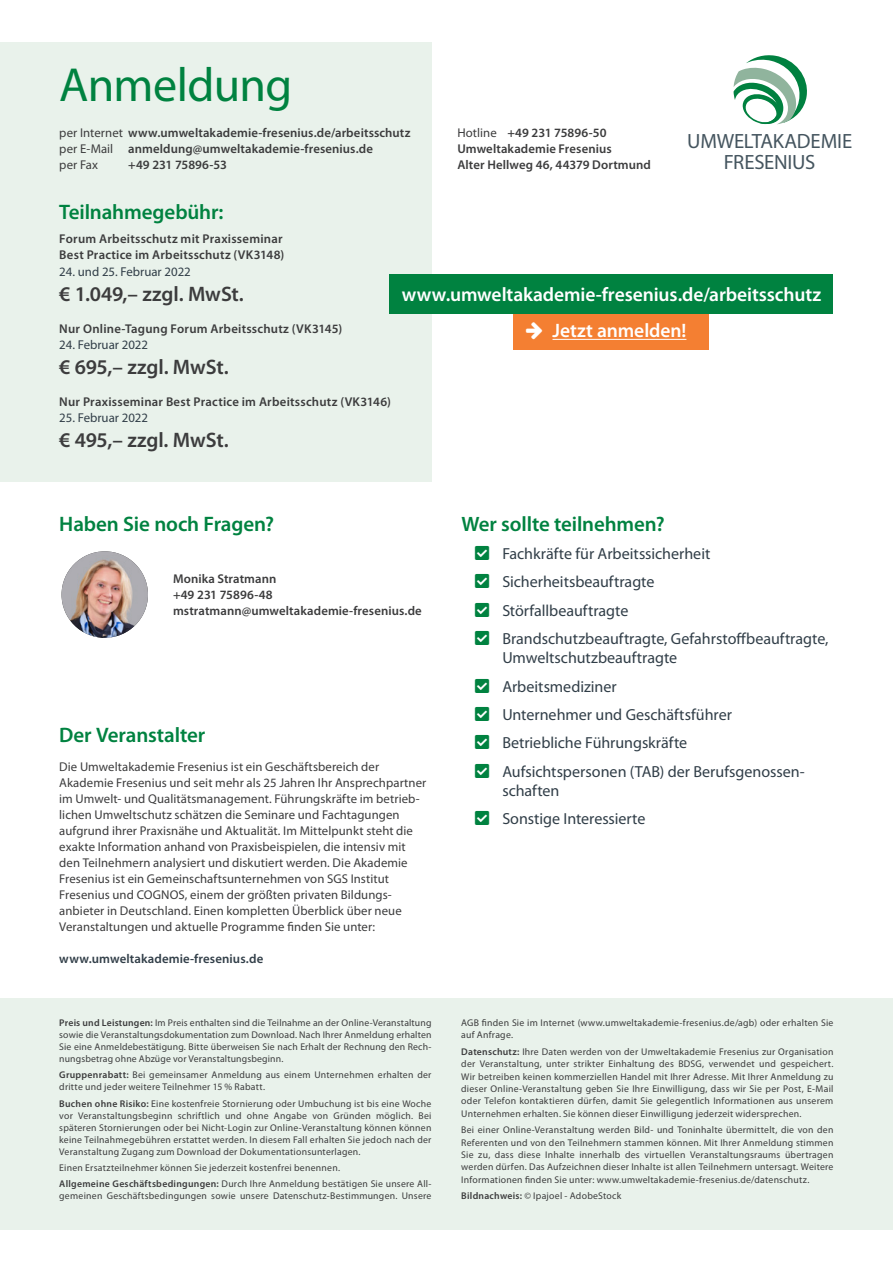
<style>
.page{position:relative;width:893px;height:1263px;background:#fff}
.page>*{position:absolute;margin:0;border:0;box-sizing:border-box;transform-origin:0 0}
.t1{font:48px "Myriad Pro";letter-spacing:-.015em;color:#008240}
.Zwischenüberschrifte{font:600 21px "Myriad Pro";letter-spacing:-.01em;color:#008240}
.t2{font:600 21px "Myriad Pro";letter-spacing:-.01em;color:#3c3c3d}
.t3{font:600 20.85px "Myriad Pro";letter-spacing:-.005em;color:#008240}
.t4{font:20.7px/20.7px "Myriad Pro";letter-spacing:-.015em;color:#45555f}
.t5{font:600 19.5px "Myriad Pro";letter-spacing:-.005em;color:#fff}
.t6{font:16.05px/19.2px "Myriad Pro";color:#313e48}
.t7{font:12.9px "Myriad Pro";color:#313e48}
.t8{font:600 12.9px "Myriad Pro";letter-spacing:.01em;color:#313e48}
.t9{font:12.75px/16px "Myriad Pro";letter-spacing:.005em;color:#3c3c3d}
.t10{font:600 12.75px/16px "Myriad Pro";letter-spacing:.01em;color:#3c3c3d}
.t11{font:9.75px/12.3px "Myriad Pro";letter-spacing:.025em;color:#3c3c3d;text-align:justify}
.s1{font-weight:400}
.s2{font-weight:600}
</style>
<div class="page">
<div style="left:0;top:42px;width:432px;height:439px;background:#e9f2eb"></div>
<div style="left:514px;top:312px;width:195px;height:38px;background:#f47f32"></div>
<hr style="left:552px;top:339px;width:134px;height:1px;background:#fff">
<div style="left:389px;top:274px;width:444px;height:39px;background:#008240"></div>
<div style="left:0;top:998px;width:893px;height:231px;background:#e9f2eb"></div>
<img style="left:62px;top:551px;width:86px;height:87px;border-radius:43px">
<svg style="left:733px;top:55px;width:74px;height:69px"></svg>
<p class="t1" style="left:59px;top:55px;width:234px">Anmeldung</p>
<p class="t10" style="left:59px;top:124px;width:353px"><span class="s1">per Internet</span> www.umweltakademie-fresenius.de/arbeitsschutz <span class="s1">per E-Mail</span> anmeldung@umweltakademie-fresenius.de<br><span class="s1">per Fax</span></p>
<p class="t10" style="left:128px;top:156px;width:100px">+49 231 75896-53</p>
<p class="t10" style="left:457px;top:124px;width:195px"><span class="s1">Hotline</span> +49 231 75896-50<br>Umweltakademie Fresenius<br>Alter Hellweg 46, 44379 Dortmund</p>
<p class="t4" style="left:687px;top:130px;width:167px">UMWELTAKADEMIE<br>FRESENIUS</p>
<p class="t4" style="left:724px;top:131px;width:167px">UMWELTAKADEMIE<br>FRESENIUS</p>
<p class="Zwischenüberschrifte" style="left:59px;top:198px;width:166px">Teilnahmegebühr:</p>
<p class="t10" style="left:59px;top:231px;width:227px">Forum Arbeitsschutz mit Praxisseminar<br>Best Practice im Arbeitsschutz (VK3148)</p>
<p class="t7" style="left:59px;top:263px;width:133px">24. und 25. Februar 2022</p>
<p class="t2" style="left:59px;top:280px;width:186px">€ 1.049,– zzgl. MwSt.</p>
<p class="t10" style="left:59px;top:320px;width:285px">Nur Online-Tagung Forum Arbeitsschutz (VK3145)</p>
<p class="t7" style="left:59px;top:337px;width:90px">24. Februar 2022</p>
<p class="t2" style="left:59px;top:354px;width:171px">€ 695,– zzgl. MwSt.</p>
<p class="t10" style="left:59px;top:394px;width:333px">Nur Praxisseminar Best Practice im Arbeitsschutz (VK3146)</p>
<p class="t7" style="left:59px;top:410px;width:90px">25. Februar 2022</p>
<p class="t2" style="left:59px;top:427px;width:171px">€ 495,– zzgl. MwSt.</p>
<p class="t5" style="left:402px;top:282px;width:421px">www.umweltakademie-fresenius.de/arbeitsschutz</p>
<p class="t5" style="left:552px;top:318px;width:135px">Jetzt anmelden!</p>
<p class="Zwischenüberschrifte" style="left:59px;top:510px;width:216px">Haben Sie noch Fragen?</p>
<p class="t10" style="left:173px;top:570px;width:250px">Monika Stratmann<br>+49 231 75896-48 mstratmann@umweltakademie-fresenius.de</p>
<p class="Zwischenüberschrifte" style="left:59px;top:722px;width:148px">Der Veranstalter</p>
<p class="t9" style="left:59px;top:758px;width:369px">Die Umweltakademie Fresenius ist ein Geschäftsbereich der Akademie Fresenius und seit mehr als 25 Jahren Ihr Ansprechpartner im Umwelt- und Qualitätsmanagement. Führungskräfte im betrieb&shy;lichen Umweltschutz schätzen die Seminare und Fachtagungen aufgrund ihrer Praxisnähe und Aktualität. Im Mittelpunkt steht die exakte Information anhand von Praxisbeispielen, die intensiv mit den Teilnehmern analysiert und diskutiert werden. Die Akademie Fresenius ist ein Gemeinschaftsunternehmen von SGS Institut</p>
<p class="t9" style="left:59px;top:887px;width:344px">Fresenius und COGNOS, einem der größten privaten Bildungs&shy;anbieter in Deutschland. Einen kompletten Überblick über neue<br>Veranstaltungen und aktuelle Programme finden Sie unter:</p>
<p class="t8" style="left:59px;top:951px;width:205px">www.umweltakademie-fresenius.de</p>
<p class="t11" style="left:59px;top:1016px;width:374px"><span class="s2">Preis und Leistungen:</span> Im Preis enthalten sind die Teilnahme an der Online-Veranstaltung sowie die Veranstaltungsdokumentation zum Download. Nach Ihrer Anmeldung erhalten Sie eine Anmeldebestätigung. Bitte überweisen Sie nach Erhalt der Rechnung den Rech&shy;nungsbetrag ohne Abzüge vor Veranstaltungsbeginn.</p>
<p class="t11" style="left:59px;top:1069px;width:374px"><span class="s2">Gruppenrabatt:</span> Bei gemeinsamer Anmeldung aus einem Unternehmen erhalten der dritte und jeder weitere Teilnehmer 15 % Rabatt.</p>
<p class="t11" style="left:59px;top:1097px;width:374px"><span class="s2">Buchen ohne Risiko:</span> Eine kostenfreie Stornierung oder Umbuchung ist bis eine Woche vor Veranstaltungsbeginn schriftlich und ohne Angabe von Gründen möglich. Bei späteren Stornierungen oder bei Nicht-Login zur Online-Veranstaltung können können keine Teilnahmegebühren erstattet werden. In diesem Fall erhalten Sie jedoch nach der Veranstaltung Zugang zum Download der Dokumentationsunterlagen.</p>
<p class="t11" style="left:59px;top:1161px;width:282px">Einen Ersatzteilnehmer können Sie jederzeit kostenfrei benennen.</p>
<p class="t11" style="left:59px;top:1178px;width:374px"><span class="s2">Allgemeine Geschäftsbedingungen:</span> Durch Ihre Anmeldung bestätigen Sie unsere All&shy;gemeinen Geschäftsbedingungen sowie unsere Datenschutz-Bestimmungen. Unsere</p>
<p class="t3" style="left:461px;top:510px;width:205px">Wer sollte teilnehmen?</p>
<p class="t6" style="left:502px;top:544px;width:210px">Fachkräfte für Arbeitssicherheit</p>
<p class="t6" style="left:502px;top:572px;width:154px">Sicherheitsbeauftragte</p>
<p class="t6" style="left:502px;top:600px;width:128px">Störfallbeauftragte</p>
<p class="t6" style="left:502px;top:629px;width:328px">Brandschutzbeauftragte, Gefahrstoffbeauftragte,<br>Umweltschutzbeauftragte</p>
<p class="t6" style="left:502px;top:676px;width:116px">Arbeitsmediziner</p>
<p class="t6" style="left:502px;top:705px;width:231px">Unternehmer und Geschäftsführer</p>
<p class="t6" style="left:502px;top:733px;width:186px">Betriebliche Führungskräfte</p>
<p class="t6" style="left:502px;top:761px;width:304px">Aufsichtspersonen (TAB) der Berufsgenossen&shy;schaften</p>
<p class="t6" style="left:502px;top:809px;width:145px">Sonstige Interessierte</p>
<p class="t11" style="left:461px;top:1016px;width:374px">AGB finden Sie im Internet (www.umweltakademie-fresenius.de/agb) oder erhalten Sie auf Anfrage.</p>
<p class="t11" style="left:461px;top:1045px;width:374px"><span class="s2">Datenschutz:</span> Ihre Daten werden von der Umweltakademie Fresenius zur Organisation der Veranstaltung, unter strikter Einhaltung des BDSG, verwendet und gespeichert.<br>Wir betreiben keinen kommerziellen Handel mit Ihrer Adresse. Mit Ihrer Anmeldung zu dieser Online-Veranstaltung geben Sie Ihre Einwilligung, dass wir Sie per Post, E-Mail oder Telefon kontaktieren dürfen, damit Sie gelegentlich Informationen aus unserem Unternehmen erhalten. Sie können dieser Einwilligung jederzeit widersprechen.</p>
<p class="t11" style="left:461px;top:1124px;width:374px">Bei einer Online-Veranstaltung werden Bild- und Toninhalte übermittelt, die von den Referenten und von den Teilnehmern stammen können. Mit Ihrer Anmeldung stimmen Sie zu, dass diese Inhalte innerhalb des virtuellen Veranstaltungsraums übertragen werden dürfen. Das Aufzeichnen dieser Inhalte ist allen Teilnehmern untersagt. Weitere Informationen finden Sie unter: www.umweltakademie-fresenius.de/datenschutz.</p>
<p class="t11" style="left:461px;top:1189px;width:162px"><span class="s2">Bildnachweis:</span> © Ipajoel - AdobeStock</p>
</div>
